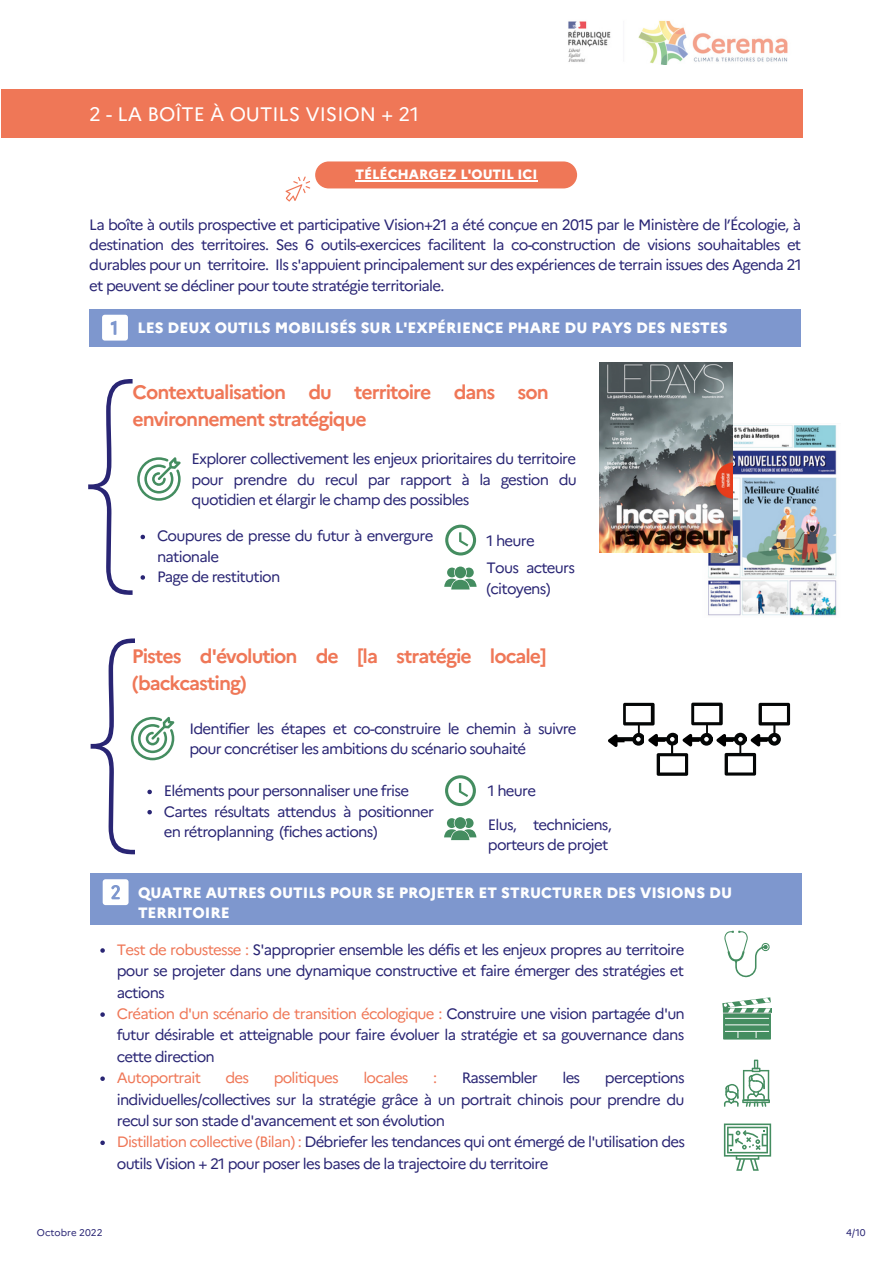
<style>
.page{position:relative;width:893px;height:1264px;background:#fff}
.page>*{position:absolute;margin:0;border:0;box-sizing:border-box;transform-origin:0 0}
.t1{font:700 19.5px/27px "Marianne";letter-spacing:-.05em;color:#ef7757}
.t2{font:19.5px "Marianne";color:#fff}
.t3{font:15px/20.2px "Marianne";letter-spacing:-.05em;color:#292574}
.t4{font:800 15px/20.2px "Marianne";color:#fff}
.t5{font:15px "Marianne";letter-spacing:-.05em;color:#ef7757}
.t6{font:800 13.5px "Marianne";color:#fff}
.t7{font:9.75px "Marianne";color:#292574}
.s1{color:#ef7757}
</style>
<div class="page">
<div style="left:1px;top:90px;width:802px;height:48px;background:#ef7757"></div>
<div style="left:315px;top:161px;width:262px;height:27px;background:#ef7757;border-radius:14px"></div>
<hr style="left:355px;top:181px;width:182px;height:1px;background:#fff">
<svg style="left:285px;top:176px;width:25px;height:26px"></svg>
<img style="left:568px;top:20px;width:220px;height:44px">
<div style="left:90px;top:873px;width:711px;height:52px;background:#7e97ce"></div>
<svg style="left:103px;top:879px;width:25px;height:26px"></svg>
<div style="left:753px;top:1059px;width:5px;height:10px;background:#448d60"></div>
<svg style="left:724px;top:1061px;width:45px;height:45px"></svg>
<svg style="left:724px;top:930px;width:45px;height:47px"></svg>
<hr style="left:722px;top:1012px;width:49px;height:1px;background:#ccc">
<svg style="left:722px;top:997px;width:48px;height:42px"></svg>
<hr style="left:725px;top:1024px;width:44px;height:1px;background:#fff">
<hr style="left:725px;top:1018px;width:44px;height:1px;background:#fff">
<svg style="left:723px;top:1123px;width:48px;height:47px"></svg>
<svg style="left:100px;top:948px;width:5px;height:4px"></svg>
<svg style="left:100px;top:1012px;width:5px;height:4px"></svg>
<svg style="left:100px;top:1076px;width:5px;height:4px"></svg>
<svg style="left:100px;top:1140px;width:5px;height:4px"></svg>
<svg style="left:608px;top:702px;width:182px;height:73px"></svg>
<svg style="left:88px;top:379px;width:93px;height:216px"></svg>
<svg style="left:445px;top:524px;width:31px;height:31px"></svg>
<svg style="left:444px;top:567px;width:32px;height:22px"></svg>
<div style="left:454px;top:566px;width:12px;height:12px;background:#448d60;border-radius:50%"></div>
<img style="left:703px;top:423px;width:134px;height:193px">
<img style="left:599px;top:363px;width:133px;height:189px">
<svg style="left:445px;top:775px;width:31px;height:31px"></svg>
<svg style="left:444px;top:818px;width:32px;height:22px"></svg>
<div style="left:454px;top:817px;width:12px;height:11px;background:#448d60;border-radius:50%"></div>
<svg style="left:91px;top:638px;width:83px;height:216px"></svg>
<div style="left:89px;top:309px;width:712px;height:37px;background:#7e97ce"></div>
<svg style="left:102px;top:315px;width:26px;height:25px"></svg>
<h1 class="t2" style="left:89px;top:102px;width:331px">2 - LA BOÎTE À OUTILS VISION + 21</h1>
<p class="t6" style="left:355px;top:166px;width:183px">TÉLÉCHARGEZ L'OUTIL ICI</p>
<p class="t3" style="left:89px;top:214px;width:714px;text-align:justify">La boîte à outils prospective et participative Vision+21 a été conçue en 2015 par le Ministère de l’Écologie, à destination des territoires. Ses 6 outils-exercices facilitent la co-construction de visions souhaitables et durables pour un territoire. Ils s'appuient principalement sur des expériences de terrain issues des Agenda 21 et peuvent se décliner pour toute stratégie territoriale.</p>
<p class="t4" style="left:137px;top:318px;width:591px">LES DEUX OUTILS MOBILISÉS SUR L'EXPÉRIENCE PHARE DU PAYS DES NESTES</p>
<h1 class="t1" style="left:133px;top:378px;width:418px">Contextualisation du territoire dans son environnement stratégique</h1>
<p class="t3" style="left:192px;top:449px;width:387px;text-align:justify">Explorer collectivement les enjeux prioritaires du territoire pour prendre du recul par rapport à la gestion du quotidien et élargir le champ des possibles</p>
<p class="t3" style="left:157px;top:526px;width:278px">Coupures de presse du futur à envergure nationale<br>Page de restitution</p>
<p class="t3" style="left:486px;top:526px;width:90px;line-height:27.8px">1 heure<br>Tous acteurs</p>
<p class="t3" style="left:486px;top:578px;width:66px">(citoyens)</p>
<h1 class="t1" style="left:132px;top:643px;width:416px">Pistes d'évolution de [la stratégie locale] (backcasting)</h1>
<p class="t3" style="left:189px;top:718px;width:388px">Identifier les étapes et co-construire le chemin à suivre pour concrétiser les ambitions du scénario souhaité</p>
<p class="t3" style="left:164px;top:781px;width:271px">Eléments pour personnaliser une frise<br>Cartes résultats attendus à positionner en rétroplanning (fiches actions)</p>
<p class="t3" style="left:488px;top:780px;width:50px">1 heure</p>
<p class="t3" style="left:488px;top:814px;width:125px">Elus, techniciens, porteurs de projet</p>
<p class="t4" style="left:138px;top:882px;width:595px">QUATRE AUTRES OUTILS POUR SE PROJETER ET STRUCTURER DES VISIONS DU<br>TERRITOIRE</p>
<p class="t3" style="left:117px;top:939px;width:569px;line-height:21.3px"><span class="s1">Test de robustesse :</span> S'approprier ensemble les défis et les enjeux propres au territoire pour se projeter dans une dynamique constructive et faire émerger des stratégies et actions<br><span class="s1">Création d'un scénario de transition écologique :</span> Construire une vision partagée d'un futur désirable et atteignable pour faire évoluer la stratégie et sa gouvernance dans cette direction</p>
<p class="t5" style="left:117px;top:1068px;width:86px">Autoportrait</p>
<p class="t5" style="left:225px;top:1068px;width:25px">des</p>
<p class="t5" style="left:274px;top:1068px;width:67px">politiques</p>
<p class="t5" style="left:363px;top:1068px;width:47px">locales</p>
<p class="t5" style="left:433px;top:1068px;width:6px">:</p>
<p class="t3" style="left:462px;top:1067px;width:77px">Rassembler</p>
<p class="t3" style="left:562px;top:1067px;width:19px">les</p>
<p class="t3" style="left:117px;top:1067px;width:569px;line-height:21.3px;text-indent:488px">perceptions individuelles/collectives sur la stratégie grâce à un portrait chinois pour prendre du recul sur son stade d'avancement et son évolution<br><span class="s1">Distillation collective (Bilan) :</span> Débriefer les tendances qui ont émergé de l'utilisation des outils Vision + 21 pour poser les bases de la trajectoire du territoire</p>
<p class="t7" style="left:37px;top:1226px;width:67px">Octobre 2022</p>
<p class="t7" style="left:846px;top:1226px;width:21px">4/10</p>
</div>
